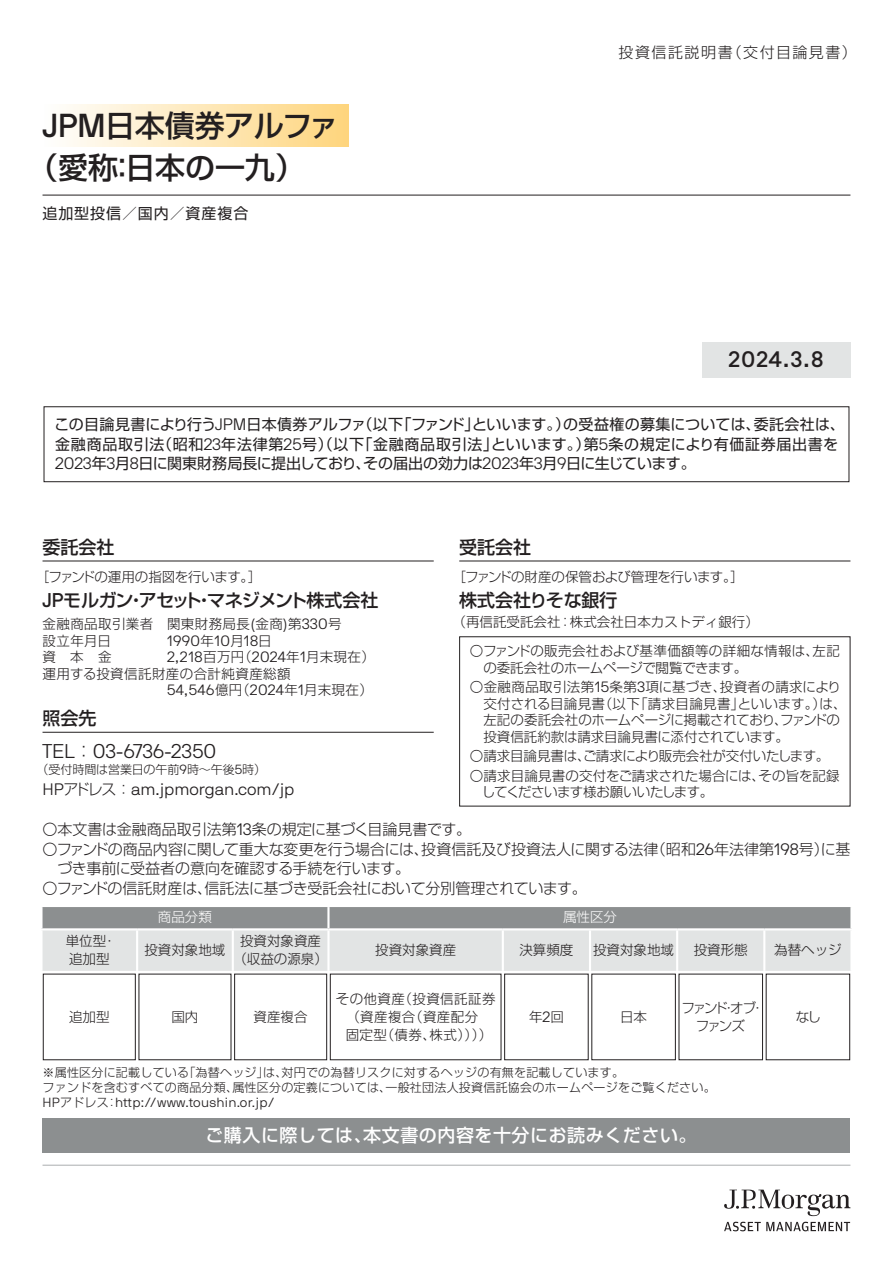
<style>
.page{position:relative;width:893px;height:1263px;background:#fff}
.page>*{position:absolute;margin:0;border:0;box-sizing:border-box;transform-origin:0 0}
.t1{font:500 30px/42.5px "Shin Go Pr 5";letter-spacing:-.005em;color:#231f20}
.t2{font:22.35px "JPMAM Pro Med";color:#231f20}
.t3{font:19.8px "JPMAM Pro Lig";color:#231f20}
.t4{font:500 18px "Shin Go Pr 5";letter-spacing:.03em;color:#fff}
.t5{font:500 18px "Shin Go Pr 5";letter-spacing:-.035em;color:#231f20}
.t6{font:500 18px "Shin Go Pr 5";letter-spacing:-.005em;color:#231f20}
.t7{font:16.5px "JPMAM Pro Lig";color:#231f20}
.t8{font:15px/19.5px "Shin Go Pr 5";letter-spacing:.015em;color:#231f20}
.t9{font:300 15px "Shin Go Pr 5";letter-spacing:-.01em;color:#231f20}
.t10{font:300 15px "Shin Go Pr 5";letter-spacing:-.03em;color:#231f20}
.t11{font:300 15px "Shin Go Pr 5";letter-spacing:.1em;color:#231f20}
.t12{font:15px "Shin Go Pr 5";letter-spacing:.06em;color:#231f20}
.t13{font:14.85px "JPMAM Pro Lig";letter-spacing:.025em;color:#231f20}
.t14{font:300 13.5px/19.5px "Shin Go Pr 5";color:#231f20}
.t15{font:300 13.5px/18px "Shin Go Pr 5";letter-spacing:.03em;color:#231f20}
.t16{font:300 13.5px "Shin Go Pr 5";letter-spacing:-.03em;color:#231f20}
.t17{font:300 13.5px "Shin Go Pr 5";letter-spacing:-.04em;color:#231f20}
.t18{font:300 13.5px/18px "Shin Go Pr 5";letter-spacing:-.15em;color:#231f20;text-align:center}
.t19{font:300 13.5px "Shin Go Pr 5";color:#fff}
.t20{font:13.2px "JPMAM Pro Lig";letter-spacing:.02em;color:#231f20}
.t21{font:300 12px/15px "Shin Go Pr 5";letter-spacing:.02em;color:#231f20}
.t22{font:300 12px "Shin Go Pr 5";color:#231f20}
.s1{font-family:"JPMAM Pro Med";font-weight:400;font-size:33px}
.s2{font-family:"JPMAM Pro Lig";font-size:16.5px}
.s3{font-family:"JPMAM Pro Med";font-weight:400;font-size:19.8px}
.s4{font-family:"JPMAM Pro Lig";font-weight:400;font-size:14.85px}
.s5{font-family:"JPMAM Pro Lig";font-weight:400;font-size:16.5px}
.s6{font-family:"Shin Go Pr 5";font-weight:300;font-size:13.5px}
.s7{font-family:"Shin Go Pr 5";font-weight:300;font-size:18px}
.s8{font-family:"JPMAM Pro Lig";font-weight:400;font-size:13.2px}
.s9{font-family:"Shin Go Pr 5";font-weight:300;font-size:15px}
.s10{font-family:"Shin Go Pr 5";font-weight:300;font-size:12px}
</style>
<div class="page">
<hr style="left:43px;top:1165px;width:807px;height:1px;background:#abadaf">
<svg style="left:724px;top:1189px;width:126px;height:27px"></svg>
<svg style="left:724px;top:1222px;width:126px;height:9px"></svg>
<div style="left:702px;top:342px;width:148px;height:36px;background:#e2e4e4"></div>
<div style="left:44px;top:406px;width:805px;height:76px;border:1px solid #231f20"></div>
<hr style="left:43px;top:561px;width:391px;height:1px;background:#231f20">
<hr style="left:43px;top:732px;width:391px;height:1px;background:#231f20">
<hr style="left:459px;top:561px;width:391px;height:1px;background:#231f20">
<div style="left:459px;top:636px;width:391px;height:170px;border:1px solid #231f20"></div>
<div style="left:43px;top:1118px;width:807px;height:34px;background:#8c8f90"></div>
<svg style="left:43px;top:907px;width:807px;height:64px;background:#c4c7c7"></svg>
<hr style="left:40px;top:928px;width:97px;height:2px;background:#fff">
<hr style="left:137px;top:928px;width:96px;height:2px;background:#fff">
<hr style="left:233px;top:928px;width:95px;height:2px;background:#fff">
<hr style="left:328px;top:928px;width:175px;height:2px;background:#fff">
<hr style="left:503px;top:928px;width:87px;height:2px;background:#fff">
<hr style="left:590px;top:928px;width:87px;height:2px;background:#fff">
<hr style="left:677px;top:928px;width:87px;height:2px;background:#fff">
<hr style="left:764px;top:928px;width:89px;height:2px;background:#fff">
<hr style="left:327px;top:907px;width:3px;height:21px;background:#fff">
<hr style="left:136px;top:930px;width:2px;height:41px;background:#fff">
<hr style="left:232px;top:930px;width:2px;height:41px;background:#fff">
<hr style="left:327px;top:930px;width:3px;height:41px;background:#fff">
<hr style="left:502px;top:930px;width:2px;height:41px;background:#fff">
<hr style="left:589px;top:930px;width:2px;height:41px;background:#fff">
<hr style="left:676px;top:930px;width:2px;height:41px;background:#fff">
<hr style="left:763px;top:930px;width:2px;height:41px;background:#fff">
<div style="left:43px;top:974px;width:93px;height:86px;border:1px solid #231f20"></div>
<div style="left:234px;top:974px;width:93px;height:86px;border:1px solid #231f20"></div>
<div style="left:43px;top:104px;width:306px;height:43px;background:linear-gradient(to right,#fefefe,#fed57d)"></div>
<hr style="left:43px;top:195px;width:807px;height:1px;background:#231f20">
<h1 class="t1" style="left:28px;top:102px;width:312px;text-indent:14px"><span class="s1">JPM</span>日本債券アルファ（愛称：日本の一九）</h1>
<p class="t12" style="left:43px;top:201px;width:207px">追加型投信／国内／資産複合</p>
<p class="t11" style="left:619px;top:40px;width:240px">投資信託説明書（交付目論見書）</p>
<h2 class="t2" style="left:728px;top:347px;width:97px">2024.3.8</h2>
<p class="t8" style="left:55px;top:414px;width:792px">この目論見書により行う<span class="s2">JPM</span>日本債券アルファ（以下「ファンド」といいます。）の受益権の募集については、委託会社は、金融商品取引法（昭和<span class="s2">23</span>年法律第<span class="s2">25</span>号）（以下「金融商品取引法」といいます。）第<span class="s2">5</span>条の規定により有価証券届出書を<br><span class="s2">2023</span>年<span class="s2">3</span>月<span class="s2">8</span>日に関東財務局長に提出しており、その届出の効力は<span class="s2">2023</span>年<span class="s2">3</span>月<span class="s2">9</span>日に生じています。</p>
<h3 class="t6" style="left:43px;top:533px;width:73px">委託会社</h3>
<p class="t16" style="left:36px;top:566px;width:227px">［ファンドの運用の指図を行います。］</p>
<h3 class="t5" style="left:43px;top:586px;width:337px"><span class="s3">JP</span>モルガン・アセット・マネジメント株式会社</h3>
<p class="t15" style="left:43px;top:614px;width:301px;line-height:16.5px">金融商品取引業者 関東財務局長<span class="s4">(</span>金商<span class="s4">)</span>第<span class="s4">330</span>号設立年月日</p>
<h3 class="t6" style="left:459px;top:533px;width:73px">受託会社</h3>
<p class="t16" style="left:452px;top:566px;width:293px">［ファンドの財産の保管および管理を行います。］</p>
<h3 class="t6" style="left:459px;top:586px;width:160px">株式会社りそな銀行</h3>
<p class="t14" style="left:470px;top:606px;width:371px;line-height:29.2px;text-indent:-17px">（再信託受託会社：株式会社日本カストディ銀行）<br>〇ファンドの販売会社および基準価額等の詳細な情報は、左記</p>
<p class="t14" style="left:470px;top:656px;width:373px;text-indent:14px">の委託会社のホームページで閲覧できます。<br>〇金融商品取引法第<span class="s4">15</span>条第<span class="s4">3</span>項に基づき、投資者の請求により</p>
<p class="t14" style="left:483px;top:694px;width:365px;line-height:16.5px">交付される目論見書（以下「請求目論見書」といいます。）は、左記の委託会社のホームページに掲載されており、ファンドの投資信託約款は請求目論見書に添付されています。</p>
<p class="t14" style="left:470px;top:745px;width:371px">〇請求目論見書は、ご請求により販売会社が交付いたします。〇請求目論見書の交付をご請求された場合には、その旨を記録</p>
<p class="t17" style="left:482px;top:781px;width:233px">してくださいます様お願いいたします。</p>
<p class="t9" style="left:43px;top:817px;width:430px">〇本文書は金融商品取引法第<span class="s5">13</span>条の規定に基づく目論見書です。</p>
<p class="t9" style="left:43px;top:837px;width:809px">〇ファンドの商品内容に関して重大な変更を行う場合には、投資信託及び投資法人に関する法律（昭和<span class="s5">26</span>年法律第<span class="s5">198</span>号）に基</p>
<p class="t10" style="left:57px;top:856px;width:354px">づき事前に受益者の意向を確認する手続を行います。</p>
<p class="t9" style="left:43px;top:876px;width:546px">〇ファンドの信託財産は、信託法に基づき受託会社において分別管理されています。</p>
<p class="t13" style="left:167px;top:632px;width:106px">1990<span class="s6">年</span>10<span class="s6">月</span>18<span class="s6">日</span></p>
<p class="t14" style="left:43px;top:646px;width:71px">資　本　金</p>
<p class="t13" style="left:167px;top:648px;width:209px">2,218<span class="s6">百万円（</span>2024<span class="s6">年</span>1<span class="s6">月末現在）</span></p>
<p class="t15" style="left:43px;top:663px;width:250px">運用する投資信託財産の合計純資産総額</p>
<p class="t13" style="left:167px;top:681px;width:207px">54,546<span class="s6">億円（</span>2024<span class="s6">年</span>1<span class="s6">月末現在）</span></p>
<h3 class="t6" style="left:43px;top:704px;width:55px">照会先</h3>
<h3 class="t3" style="left:43px;top:739px;width:175px">TEL<span class="s7">：</span>03-6736-2350</h3>
<p class="t22" style="left:37px;top:760px;width:231px">（受付時間は営業日の午前<span class="s8">9</span>時～午後<span class="s8">5</span>時）</p>
<p class="t7" style="left:43px;top:780px;width:253px">HP<span class="s9">アドレス：</span>am.jpmorgan.com/jp</p>
<p class="t19" style="left:158px;top:906px;width:55px">商品分類</p>
<p class="t19" style="left:563px;top:906px;width:55px">属性区分</p>
<p class="t14" style="left:66px;top:931px;width:52px;line-height:18px">単位型・追加型</p>
<p class="t14" style="left:144px;top:939px;width:82px">投資対象地域</p>
<p class="t14" style="left:233px;top:931px;width:96px;line-height:18px;text-align:center">投資対象資産（収益の源泉）</p>
<p class="t14" style="left:375px;top:939px;width:82px">投資対象資産</p>
<p class="t14" style="left:519px;top:939px;width:55px">決算頻度</p>
<p class="t14" style="left:593px;top:939px;width:82px">投資対象地域</p>
<p class="t14" style="left:694px;top:939px;width:55px">投資形態</p>
<p class="t14" style="left:774px;top:939px;width:69px">為替ヘッジ</p>
<p class="t15" style="left:336px;top:989px;width:161px;text-align:center">その他資産（投資信託証券（資産複合（資産配分<br>固定型（債券、株式））））</p>
<p class="t14" style="left:529px;top:1006px;width:36px">年<span class="s4">2</span>回</p>
<p class="t14" style="left:620px;top:1006px;width:28px">日本</p>
<p class="t18" style="left:681px;top:998px;width:85px">ファンド・オブ・ファンズ</p>
<p class="t14" style="left:796px;top:1006px;width:27px">なし</p>
<p class="t21" style="left:43px;top:1063px;width:675px">※属性区分に記載している「為替ヘッジ」は、対円での為替リスクに対するヘッジの有無を記載しています。<br>ファンドを含むすべての商品分類、属性区分の定義については、一般社団法人投資信託協会のホームページをご覧ください。</p>
<p class="t20" style="left:43px;top:1094px;width:234px">HP<span class="s10">アドレス：</span>http://www.toushin.or.jp/</p>
<p class="t14" style="left:69px;top:1006px;width:42px">追加型</p>
<p class="t14" style="left:171px;top:1006px;width:29px">国内</p>
<p class="t14" style="left:254px;top:1006px;width:55px">資産複合</p>
<h3 class="t4" style="left:205px;top:1120px;width:493px">ご購入に際しては、本文書の内容を十分にお読みください。</h3>
</div>
